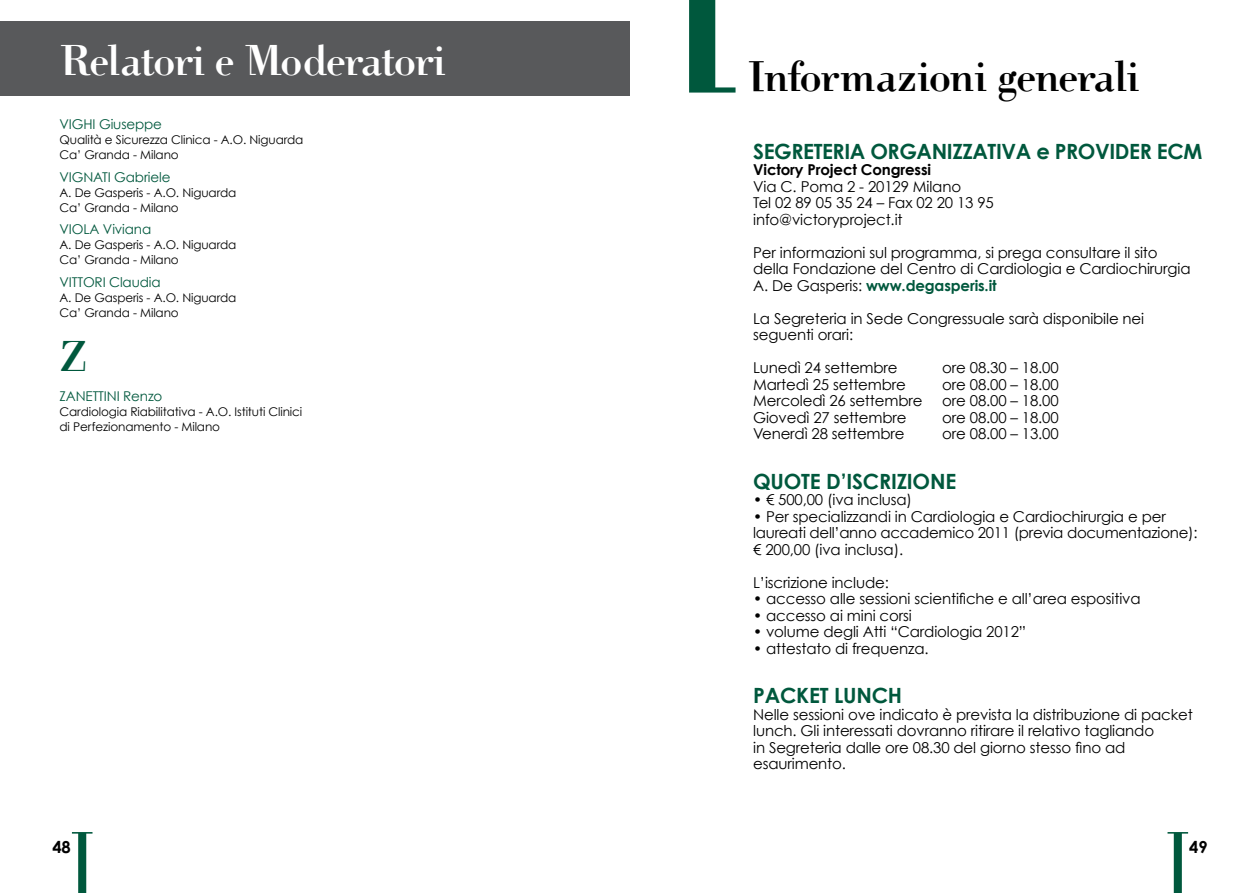
<style>
.page{position:relative;width:1259px;height:893px;background:#fff}
.page>*{position:absolute;margin:0;border:0;box-sizing:border-box;transform-origin:0 0}
.t1{font:45px "Help Us Giambattista";letter-spacing:-.03em;color:#000}
.t2{font:45px "Help Us Giambattista";letter-spacing:-.04em;color:#fff}
.t3{font:45px "Help Us Giambattista";color:#00583d}
.t4{font:700 21px "Century Gothic";letter-spacing:-.01em;color:#00583d}
.t5{font:700 16.5px "Century Gothic";color:#000}
.t6{font:15px/16.5px "Century Gothic";letter-spacing:-.01em;color:#000}
.t7{font:700 15px "Century Gothic";letter-spacing:-.01em;color:#000}
.t8{font:13.5px "Century Gothic";letter-spacing:-.01em;color:#00583d}
.t9{font:12px/15px "Century Gothic";letter-spacing:-.01em;color:#000}
.s1{font-weight:700;color:#00583d}
</style>
<div class="page">
<svg style="left:72px;top:832px;width:20px;height:61px"></svg>
<svg style="left:1167px;top:832px;width:21px;height:61px"></svg>
<svg style="left:689px;top:0;width:46px;height:93px"></svg>
<div style="left:0;top:21px;width:629px;height:75px;background:#58595b"></div>
<h1 class="t2" style="left:59px;top:33px;width:388px">Relatori e Moderatori</h1>
<p class="t8" style="left:60px;top:116px;width:104px">VIGHI Giuseppe</p>
<p class="t9" style="left:60px;top:132px;width:245px">Qualità e Sicurezza Clinica - A.O. Niguarda<br>Ca’ Granda - Milano</p>
<p class="t8" style="left:60px;top:169px;width:112px">VIGNATI Gabriele</p>
<p class="t9" style="left:60px;top:185px;width:178px">A. De Gasperis - A.O. Niguarda<br>Ca’ Granda - Milano</p>
<p class="t8" style="left:60px;top:221px;width:93px">VIOLA Viviana</p>
<p class="t9" style="left:60px;top:237px;width:178px">A. De Gasperis - A.O. Niguarda<br>Ca’ Granda - Milano</p>
<p class="t8" style="left:60px;top:274px;width:103px">VITTORI Claudia</p>
<p class="t9" style="left:60px;top:290px;width:178px">A. De Gasperis - A.O. Niguarda<br>Ca’ Granda - Milano</p>
<h1 class="t3" style="left:60px;top:328px;width:29px">Z</h1>
<p class="t8" style="left:60px;top:388px;width:104px">ZANETTINI Renzo</p>
<p class="t9" style="left:60px;top:404px;width:244px">Cardiologia Riabilitativa - A.O. Istituti Clinici di Perfezionamento - Milano</p>
<h1 class="t1" style="left:748px;top:49px;width:393px">Informazioni generali</h1>
<h2 class="t4" style="left:753px;top:138px;width:50px">SEGRETERIA</h2>
<h2 class="t4" style="left:870px;top:138px;width:58px">ORGANIZZATI</h2>
<h2 class="t4" style="left:1001px;top:138px;width:202px">VA e PROVIDER ECM</h2>
<p class="t7" style="left:753px;top:160px;width:179px">Victory Project Congressi</p>
<p class="t6" style="left:753px;top:178px;width:242px">Via C. Poma 2 - 20129 Milano<br>Tel 02 89 05 35 24 – Fax 02 20 13 95 info@victoryproject.it</p>
<p class="t6" style="left:753px;top:244px;width:439px">Per informazioni sul programma, si prega consultare il sito della Fondazione del Centro di Cardiologia e Cardiochirurgia<br>A. De Gasperis: <span class="s1">www.degasperis.it</span></p>
<p class="t6" style="left:753px;top:310px;width:392px">La Segreteria in Sede Congressuale sarà disponibile nei seguenti orari:</p>
<p class="t6" style="left:753px;top:359px;width:146px">Lunedì 24 settembre</p>
<p class="t6" style="left:942px;top:359px;width:118px">ore 08.30 – 18.00</p>
<p class="t6" style="left:753px;top:376px;width:154px">Martedì 25 settembre</p>
<p class="t6" style="left:942px;top:376px;width:118px">ore 08.00 – 18.00</p>
<p class="t6" style="left:753px;top:392px;width:171px">Mercoledì 26 settembre</p>
<p class="t6" style="left:942px;top:392px;width:118px">ore 08.00 – 18.00</p>
<p class="t6" style="left:753px;top:409px;width:155px">Giovedì 27 settembre</p>
<p class="t6" style="left:942px;top:409px;width:118px">ore 08.00 – 18.00</p>
<p class="t6" style="left:753px;top:425px;width:153px">Venerdì 28 settembre</p>
<p class="t6" style="left:942px;top:425px;width:118px">ore 08.00 – 13.00</p>
<h2 class="t4" style="left:753px;top:468px;width:44px">QUOTE</h2>
<h2 class="t4" style="left:826px;top:468px;width:65px">D’ISCRIZIONE</h2>
<p class="t6" style="left:753px;top:491px;width:160px">• € 500,00 (iva inclusa)</p>
<p class="t6" style="left:753px;top:508px;width:446px">• Per specializzandi in Cardiologia e Cardiochirurgia e per laureati dell’anno accademico 2011 (previa documentazione): € 200,00 (iva inclusa).</p>
<p class="t6" style="left:753px;top:574px;width:137px">L’iscrizione include:</p>
<p class="t6" style="left:753px;top:590px;width:389px">• accesso alle sessioni scientifiche e all’area espositiva</p>
<p class="t6" style="left:753px;top:607px;width:160px">• accesso ai mini corsi</p>
<p class="t6" style="left:753px;top:623px;width:274px">• volume degli Atti “Cardiologia 2012”</p>
<p class="t6" style="left:753px;top:640px;width:177px">• attestato di frequenza.</p>
<h2 class="t4" style="left:753px;top:682px;width:150px">PACKET LUNCH</h2>
<p class="t6" style="left:753px;top:706px;width:441px">Nelle sessioni ove indicato è prevista la distribuzione di packet lunch. Gli interessati dovranno ritirare il relativo tagliando<br>in Segreteria dalle ore 08.30 del giorno stesso fino ad esaurimento.</p>
<p class="t5" style="left:52px;top:836px;width:20px">48</p>
<p class="t5" style="left:1189px;top:836px;width:20px">49</p>
</div>
